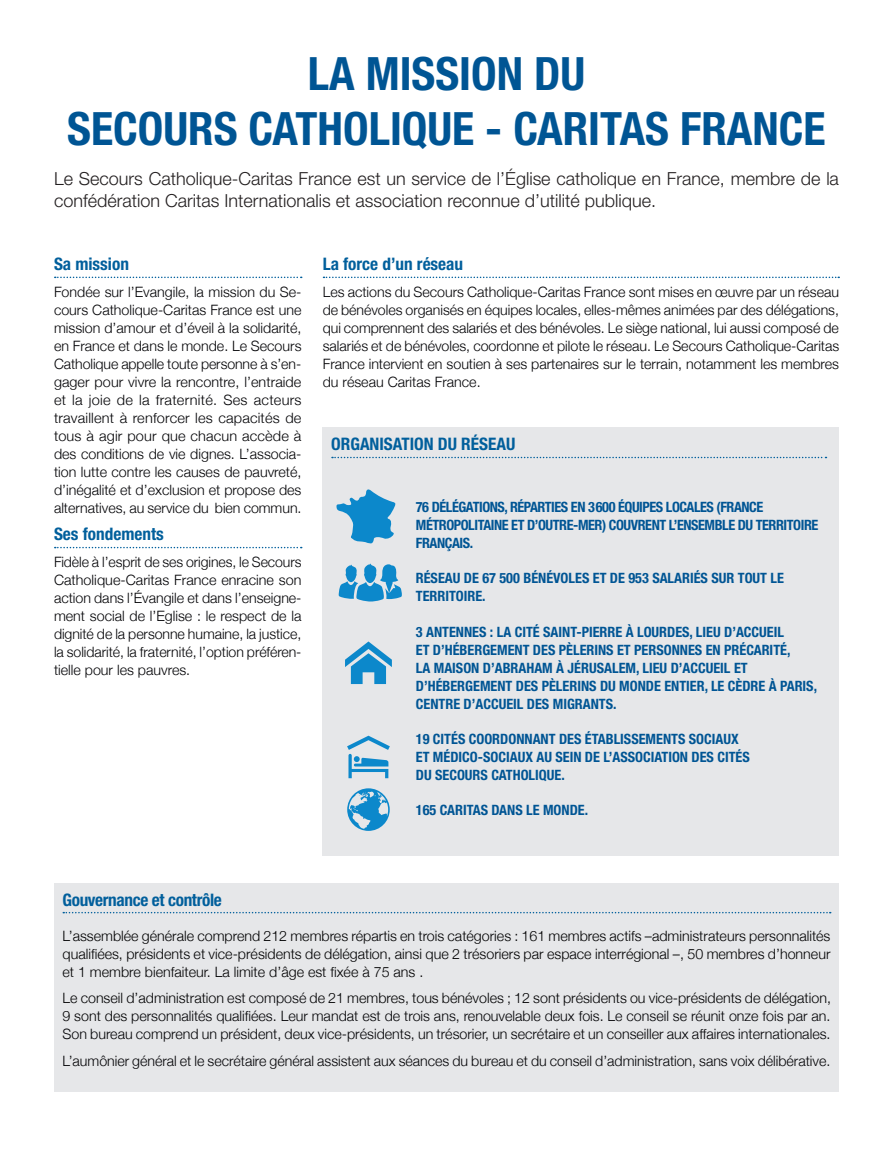
<style>
.page{position:relative;width:893px;height:1149px;background:#fff}
.page>*{position:absolute;margin:0;border:0;box-sizing:border-box;transform-origin:0 0}
.t1{font:700 condensed 45.9px/55.2px "Helvetica Neue LT";color:#005594;text-align:center}
.t2{font:300 18px/21.6px "Helvetica Neue LT";color:#231f20}
.t3{font:700 condensed 17.25px "Helvetica Neue LT";color:#015f9c}
.t4{font:700 condensed 17.25px "Helvetica Neue LT";letter-spacing:-.02em;color:#015f9c}
.t5{font:300 14.25px/18px "Helvetica Neue";color:#020205;text-align:justify}
.t6{font:700 condensed 14.25px/18px "Helvetica Neue LT";color:#005594}
.t7{font:300 14.25px/18px "Helvetica Neue";color:#000001;text-align:justify}
.t8{font:700 condensed 14.25px/18px "Helvetica Neue LT";letter-spacing:-.03em;color:#005594}
.s1{color:#000001}
</style>
<div class="page">
<div style="left:54px;top:883px;width:785px;height:208px;background:#e6e7e9"></div>
<svg style="left:63px;top:911px;width:768px;height:2px"></svg>
<svg style="left:55px;top:276px;width:247px;height:2px"></svg>
<svg style="left:55px;top:546px;width:247px;height:2px"></svg>
<svg style="left:323px;top:276px;width:516px;height:2px"></svg>
<div style="left:323px;top:427px;width:516px;height:428px;background:#e6e7e9"></div>
<svg style="left:332px;top:456px;width:494px;height:2px"></svg>
<svg style="left:345px;top:641px;width:47px;height:42px"></svg>
<svg style="left:336px;top:489px;width:60px;height:55px"></svg>
<svg style="left:347px;top:735px;width:43px;height:43px"></svg>
<svg style="left:347px;top:788px;width:43px;height:42px"></svg>
<svg style="left:339px;top:563px;width:63px;height:38px"></svg>
<h1 class="t1" style="left:67px;top:45px;width:760px">LA MISSION DU<br>SECOURS CATHOLIQUE - CARITAS FRANCE</h1>
<p class="t2" style="left:54px;top:167px;width:786px">Le Secours Catholique-Caritas France est un service de l’Église catholique en France, membre de la confédération Caritas Internationalis et association reconnue d’utilité publique.</p>
<p class="t3" style="left:54px;top:253px;width:76px">Sa mission</p>
<p class="t5" style="left:54px;top:282px;width:249px">Fondée sur l’Evangile, la mission du Se&shy;cours Catholique-Caritas France est une mission d’amour et d’éveil à la solidarité, en France et dans le monde. Le Secours Catholique appelle toute personne à s’en&shy;gager pour vivre la rencontre, l’entraide et la joie de la fraternité. Ses acteurs travaillent à renforcer les capacités de tous à agir pour que chacun accède à des conditions de vie dignes. L’associa&shy;tion lutte contre les causes de pauvreté, d’inégalité et d’exclusion et propose des alternatives, au service du bien commun.</p>
<p class="t3" style="left:54px;top:523px;width:111px">Ses fondements</p>
<p class="t5" style="left:54px;top:552px;width:249px">Fidèle à l’esprit de ses origines, le Secours Catholique-Caritas France enracine son action dans l’Évangile et dans l’enseigne&shy;ment social de l’Eglise : le respect de la dignité de la personne humaine, la justice, la solidarité, la fraternité, l’option préféren&shy;tielle pour les pauvres.</p>
<p class="t3" style="left:323px;top:253px;width:142px">La force d’un réseau</p>
<p class="t5" style="left:323px;top:282px;width:518px">Les actions du Secours Catholique-Caritas France sont mises en œuvre par un réseau de bénévoles organisés en équipes locales, elles-mêmes animées par des délégations, qui comprennent des salariés et des bénévoles. Le siège national, lui aussi composé de salariés et de bénévoles, coordonne et pilote le réseau. Le Secours Catholique-Caritas France intervient en soutien à ses partenaires sur le terrain, notamment les membres du réseau Caritas France.</p>
<p class="t3" style="left:331px;top:433px;width:186px">ORGANISATION DU RÉSEAU</p>
<p class="t8" style="left:416px;top:498px;width:404px">76 DÉLÉGATIONS, RÉPARTIES EN 3600 ÉQUIPES LOCALES (FRANCE<br>MÉTROPOLITAINE ET D’OUTRE-MER) COUVRENT L’ENSEMBLE DU TERRITOIRE<br>FRANÇAIS.</p>
<p class="t6" style="left:416px;top:569px;width:370px">RÉSEAU DE 67 500 BÉNÉVOLES ET DE 953 SALARIÉS SUR TOUT LE<br>TERRITOIRE.</p>
<p class="t6" style="left:416px;top:622px;width:403px">3 ANTENNES : LA CITÉ SAINT-PIERRE À LOURDES, LIEU D’ACCUEIL<br>ET D’HÉBERGEMENT DES PÈLERINS ET PERSONNES EN PRÉCARITÉ,<br>LA MAISON D’ABRAHAM À JÉRUSALEM, LIEU D’ACCUEIL ET D’HÉBERGEMENT DES PÈLERINS DU MONDE ENTIER, LE CÈDRE À PARIS, CENTRE D’ACCUEIL DES MIGRANTS.</p>
<p class="t6" style="left:416px;top:729px;width:335px">19 CITÉS COORDONNANT DES ÉTABLISSEMENTS SOCIAUX<br>ET MÉDICO-SOCIAUX AU SEIN DE L’ASSOCIATION DES CITÉS<br>DU SECOURS CATHOLIQUE.</p>
<p class="t6" style="left:416px;top:800px;width:174px">165 CARITAS DANS LE MONDE.</p>
<p class="t4" style="left:63px;top:888px;width:161px">Gouvernance et contrôle</p>
<p class="t7" style="left:63px;top:925px;width:769px">L’assemblée générale comprend 212 membres répartis en trois catégories : 161 membres actifs –administrateurs personnalités qualifiées, présidents et vice-présidents de délégation, ainsi que 2 trésoriers par espace interrégional –, 50 membres d’honneur et 1 membre bienfaiteur. La limite d’âge est fixée à 75 ans .</p>
<p class="t5" style="left:63px;top:987px;width:770px"><span class="s1">Le conseil d’administration</span> est composé <span class="s1">de 21 membres, tous bénévoles ; 12 sont présidents ou vice-présidents de délégation, 9 sont des</span> personnalités qualifiées. Leur mandat est de trois ans, renouvelable deux fois. Le conseil se réunit onze fois par an.<br>Son bureau comprend un président, deux vice-présidents, un trésorier, un secrétaire et un conseiller aux affaires internationales.</p>
<p class="t5" style="left:63px;top:1050px;width:769px">L’aumônier général et le secrétaire général assistent aux séances du bureau et du conseil d’administration, sans voix délibérative.</p>
</div>
